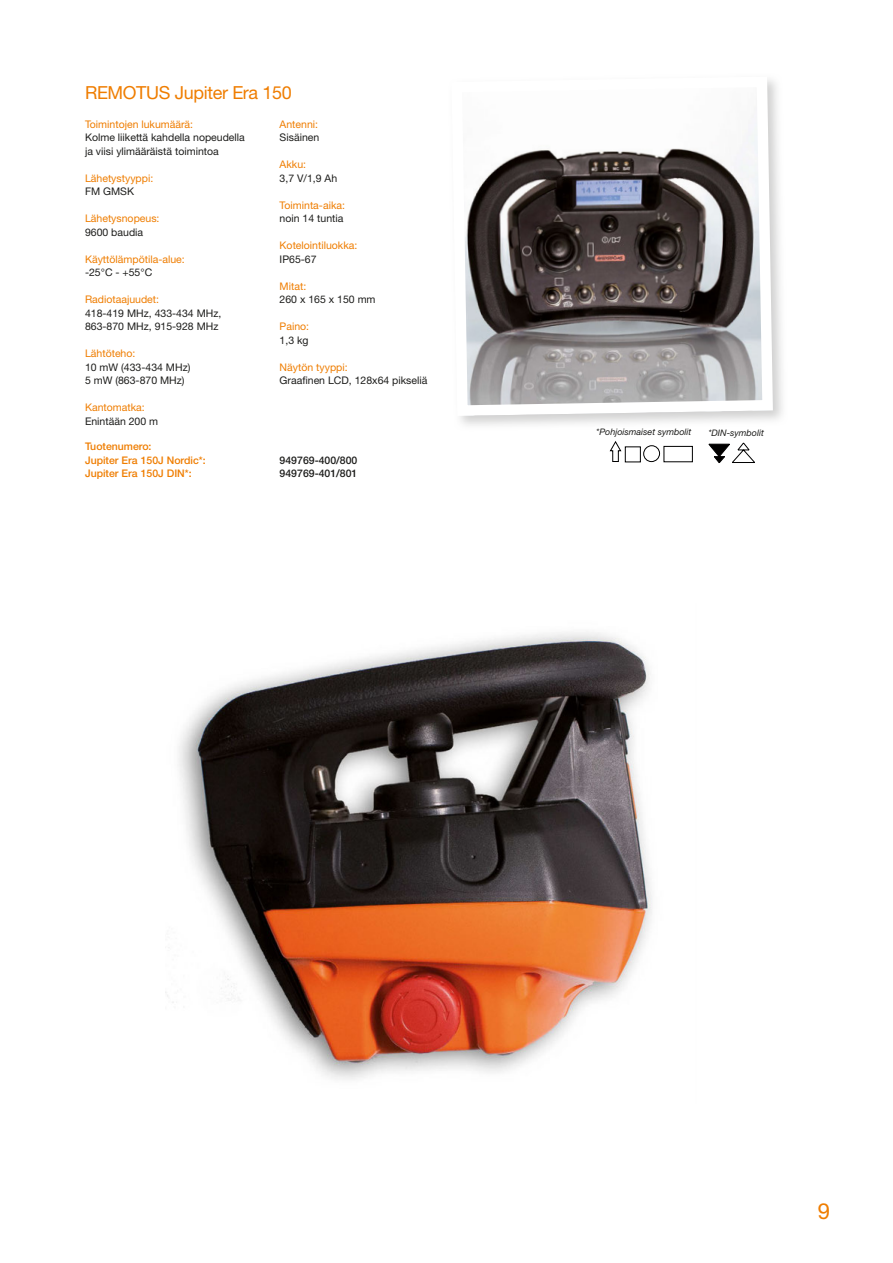
<style>
.page{position:relative;width:893px;height:1263px;background:#fff}
.page>*{position:absolute;margin:0;border:0;box-sizing:border-box;transform-origin:0 0}
.t1{font:22.2px "Helvetica Neue";color:#ef7d00}
.t2{font:18px "Helvetica Neue";letter-spacing:-.02em;color:#ef7d00}
.t3{font:10.5px/13.5px "Helvetica Neue";color:#1d1d1b}
.t4{font:10.5px "Helvetica Neue";color:#ef7d00}
.t5{font:500 10.5px/13.5px "Helvetica Neue CE";color:#ef7d00}
.t6{font:500 10.5px/13.5px "Helvetica Neue CE";color:#1d1d1b}
.t7{font:italic 9px "Helvetica Neue";color:#1d1d1b}
</style>
<div class="page">
<svg style="left:451px;top:77px;width:322px;height:339px"></svg>
<svg style="left:610px;top:441px;width:11px;height:21px"></svg>
<svg style="left:643px;top:445px;width:17px;height:17px"></svg>
<div style="left:664px;top:446px;width:28px;height:16px;border:1px solid #010000"></div>
<svg style="left:708px;top:442px;width:47px;height:21px"></svg>
<img style="left:165px;top:632px;width:487px;height:448px">
<h2 class="t2" style="left:85px;top:82px;width:208px">REMOTUS Jupiter Era 150</h2>
<p class="t4" style="left:85px;top:118px;width:110px">Toimintojen lukumäärä:</p>
<p class="t3" style="left:85px;top:130px;width:161px">Kolme liikettä kahdella nopeudella ja viisi ylimääräistä toimintoa</p>
<p class="t4" style="left:85px;top:172px;width:70px">Lähetystyyppi:</p>
<p class="t3" style="left:85px;top:184px;width:51px">FM GMSK</p>
<p class="t4" style="left:85px;top:212px;width:76px">Lähetysnopeus:</p>
<p class="t3" style="left:85px;top:225px;width:60px">9600 baudia</p>
<p class="t4" style="left:85px;top:253px;width:101px">Käyttölämpötila-alue:</p>
<p class="t3" style="left:85px;top:265px;width:69px">-25°C - +55°C</p>
<p class="t4" style="left:85px;top:293px;width:76px">Radiotaajuudet:</p>
<p class="t3" style="left:85px;top:306px;width:138px">418-419 MHz, 433-434 MHz,<br>863-870 MHz, 915-928 MHz</p>
<p class="t4" style="left:85px;top:347px;width:52px">Lähtöteho:</p>
<p class="t3" style="left:85px;top:360px;width:107px">10 mW (433-434 MHz)<br>5 mW (863-870 MHz)</p>
<p class="t4" style="left:85px;top:401px;width:61px">Kantomatka:</p>
<p class="t3" style="left:85px;top:414px;width:75px">Enintään 200 m</p>
<p class="t5" style="left:85px;top:440px;width:122px">Tuotenumero:<br>Jupiter Era 150J Nordic*:<br>Jupiter Era 150J DIN*:</p>
<p class="t4" style="left:280px;top:118px;width:40px">Antenni:</p>
<p class="t3" style="left:280px;top:130px;width:41px">Sisäinen</p>
<p class="t4" style="left:280px;top:158px;width:28px">Akku:</p>
<p class="t3" style="left:280px;top:171px;width:59px">3,7 V/1,9 Ah</p>
<p class="t4" style="left:280px;top:199px;width:67px">Toiminta-aika:</p>
<p class="t3" style="left:280px;top:211px;width:65px">noin 14 tuntia</p>
<p class="t4" style="left:280px;top:239px;width:79px">Kotelointiluokka:</p>
<p class="t3" style="left:280px;top:252px;width:38px">IP65-67</p>
<p class="t4" style="left:280px;top:280px;width:28px">Mitat:</p>
<p class="t3" style="left:280px;top:292px;width:97px">260 x 165 x 150 mm</p>
<p class="t4" style="left:280px;top:320px;width:31px">Paino:</p>
<p class="t3" style="left:280px;top:333px;width:30px">1,3 kg</p>
<p class="t4" style="left:280px;top:361px;width:70px">Näytön tyyppi:</p>
<p class="t3" style="left:280px;top:373px;width:149px">Graafinen LCD, 128x64 pikseliä</p>
<p class="t6" style="left:280px;top:453px;width:79px">949769-400/800<br>949769-401/801</p>
<p class="t7" style="left:596px;top:426px;width:97px">*Pohjoismaiset symbolit</p>
<p class="t7" style="left:708px;top:427px;width:57px">*DIN-symbolit</p>
<h1 class="t1" style="left:818px;top:1198px;width:14px">9</h1>
</div>
